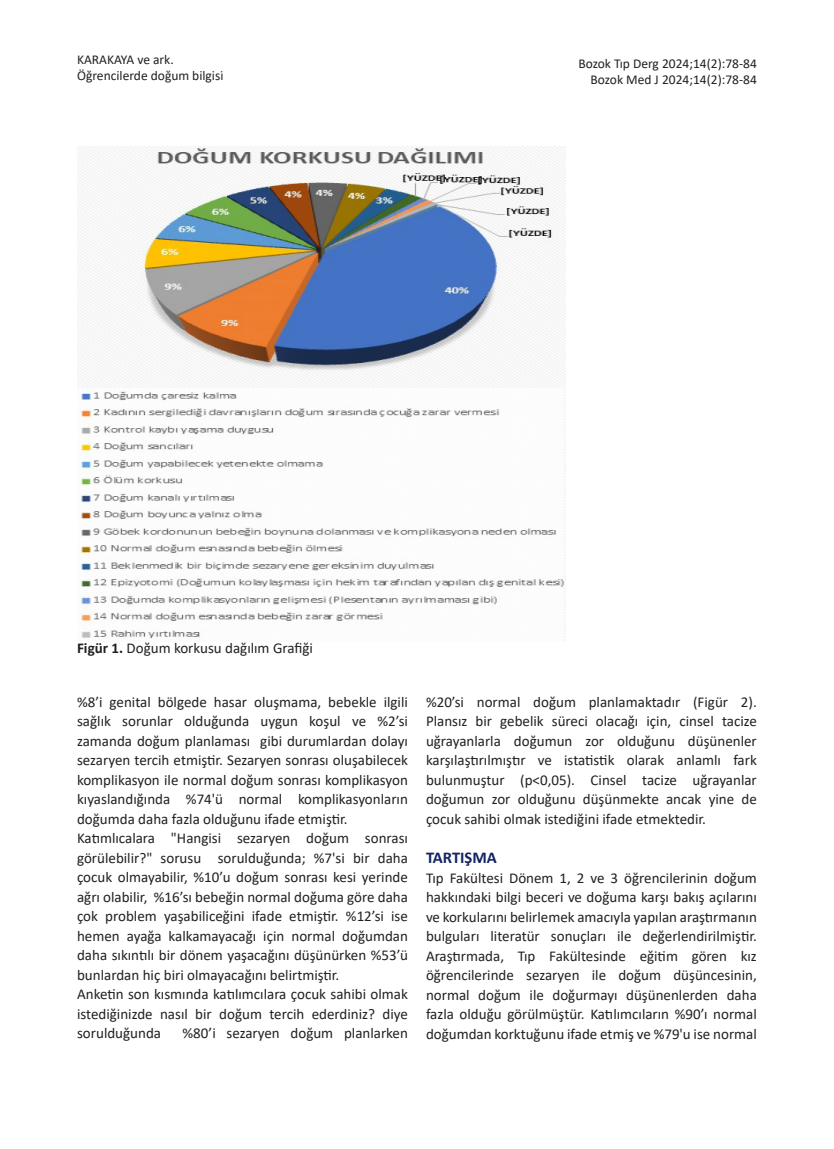
<style>
.page{position:relative;width:834px;height:1149px;background:#fff}
.page>*{position:absolute;margin:0;border:0;box-sizing:border-box;transform-origin:0 0}
.BAŞLIK{font:700 16.5px "Calibri";color:#122463}
.t1{font:15px/19.5px "Calibri";color:#231f20;text-align:justify}
.t2{font:13.5px "Calibri";color:#231f20}
.s1{font-weight:700}
</style>
<div class="page">
<img style="left:77px;top:147px;width:489px;height:494px">
<p class="t2" style="left:77px;top:50px;width:98px">KARAKAYA ve ark.</p>
<p class="t2" style="left:77px;top:66px;width:154px">Öğrencilerde doğum bilġ iṡi̇</p>
<p class="t2" style="left:121px;top:67px;width:6px">̇</p>
<p class="t2" style="left:578px;top:54px;width:180px">Bozok Tıp Derg 2024;14(2):78-84</p>
<p class="t2" style="left:590px;top:71px;width:168px">Bozok Med J 2024;14(2):78-84</p>
<p class="t1" style="left:77px;top:637px;width:237px"><span class="s1">Figür 1.</span> Doğum korkusu dağılım Grafiği</p>
<p class="t1" style="left:77px;top:691px;width:332px">%8’i genital bölgede hasar oluşmama, bebekle ilgili sağlık sorunlar olduğunda uygun koşul ve %2’si zamanda doğum planlaması gibi durumlardan dolayı sezaryen tercih etmiştir. Sezaryen sonrası oluşabilecek komplikasyon ile normal doğum sonrası komplikasyon kıyaslandığında %74'ü normal komplikasyonların doğumda daha fazla olduğunu ifade etmiştir.</p>
<p class="t1" style="left:77px;top:827px;width:332px">Katımlıcalara "Hangisi sezaryen doğum sonrası görülebilir?" sorusu sorulduğunda; %7'si bir daha çocuk olmayabilir, %10’u doğum sonrası kesi yerinde ağrı olabilir, %16’sı bebeğin normal doğuma göre daha çok problem yaşabiliceğini ifade etmiştir. %12’si ise hemen ayağa kalkamayacağı için normal doğumdan daha sıkıntılı bir dönem yaşacağını düşünürken %53’ü bunlardan hiç biri olmayacağını belirtmiştir.</p>
<p class="t1" style="left:77px;top:983px;width:332px">Anketin son kısmında katılımcılara çocuk sahibi olmak istediğinizde nasıl bir doğum tercih ederdiniz? diye sorulduğunda</p>
<p class="t1" style="left:182px;top:1022px;width:227px">%80’i sezaryen doğum planlarken</p>
<p class="t1" style="left:426px;top:691px;width:332px">%20’si normal doğum planlamaktadır (Figür 2).</p>
<p class="t1" style="left:426px;top:710px;width:332px">Plansız bir gebelik süreci olacağı için, cinsel tacize uğrayanlarla doğumun zor olduğunu düşünenler karşılaştırılmıştır ve istatistik olarak anlamlı fark bulunmuştur (p&lt;0,05). Cinsel tacize uğrayanlar doğumun zor olduğunu düşünmekte ancak yine de çocuk sahibi olmak istediğini ifade etmektedir.</p>
<p class="BAŞLIK" style="left:426px;top:845px;width:72px">TARTIŞMA</p>
<p class="t1" style="left:426px;top:867px;width:332px">Tıp Fakültesi Dönem 1, 2 ve 3 öğrencilerinin doğum hakkındaki bilgi beceri ve doğuma karşı bakış açılarını ve korkularını belirlemek amacıyla yapılan araştırmanın bulguları literatür sonuçları ile değerlendirilmiştir.<br>Araştırmada, Tıp Fakültesinde eğitim gören kız öğrencilerinde sezaryen ile doğum düşüncesinin, normal doğum ile doğurmayı düşünenlerden daha fazla olduğu görülmüştür. Katılımcıların %90’ı normal doğumdan korktuğunu ifade etmiş ve %79'u ise normal</p>
</div>
